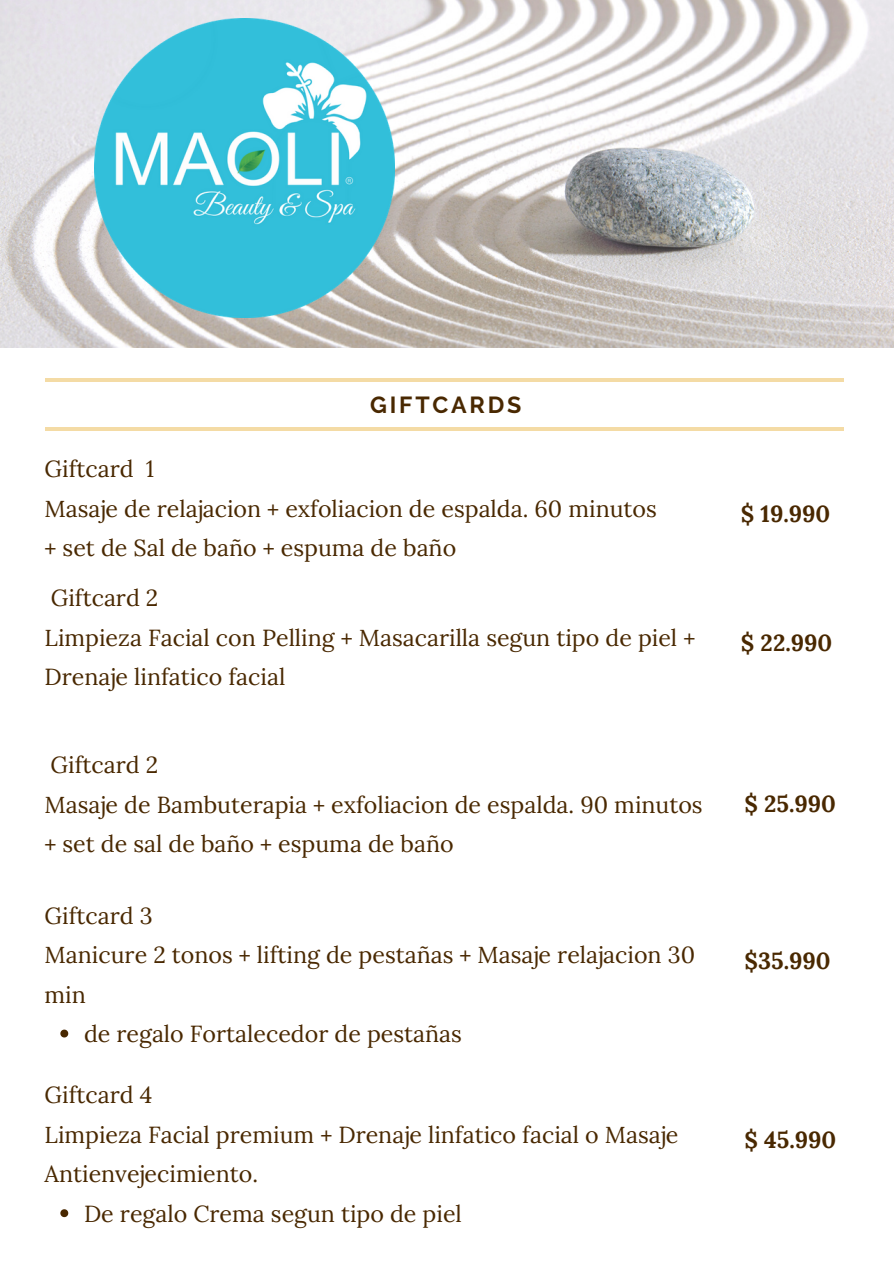
<style>
.page{position:relative;width:894px;height:1264px;background:#fff}
.page>*{position:absolute;margin:0;border:0;box-sizing:border-box;transform-origin:0 0}
.t1{font:23.25px/39.5px "Lora";color:#492801}
.t2{font:700 23.25px "Lora";color:#492801}
.t3{font:700 23.25px "Raleway";letter-spacing:.12em;color:#492801}
</style>
<div class="page">
<hr style="left:45px;top:378px;width:798px;height:3px;background:#f4dba5">
<hr style="left:45px;top:428px;width:798px;height:3px;background:#f4dba5">
<img style="left:0;top:0;width:893px;height:348px">
<img style="left:94px;top:18px;width:300px;height:300px">
<svg style="left:60px;top:1029px;width:8px;height:8px"></svg>
<svg style="left:60px;top:1209px;width:8px;height:8px"></svg>
<p class="t3" style="left:370px;top:391px;width:152px">GIFTCARDS</p>
<p class="t1" style="left:45px;top:449px;width:111px">Giftcard 1</p>
<p class="t1" style="left:45px;top:488px;width:613px">Masaje de relajacion + exfoliacion de espalda. 60 minutos</p>
<p class="t1" style="left:45px;top:528px;width:413px">+ set de Sal de baño + espuma de baño</p>
<p class="t2" style="left:740px;top:498px;width:91px">$ 19.990</p>
<p class="t1" style="left:51px;top:578px;width:109px">Giftcard 2</p>
<p class="t1" style="left:45px;top:617px;width:652px">Limpieza Facial con Pelling + Masacarilla segun tipo de piel +<br>Drenaje linfatico facial</p>
<p class="t2" style="left:740px;top:628px;width:93px">$ 22.990</p>
<p class="t1" style="left:51px;top:745px;width:109px">Giftcard 2</p>
<p class="t1" style="left:44px;top:784px;width:659px">Masaje de Bambuterapia + exfoliacion de espalda. 90 minutos</p>
<p class="t1" style="left:44px;top:823px;width:410px">+ set de sal de baño + espuma de baño</p>
<p class="t2" style="left:744px;top:789px;width:93px">$ 25.990</p>
<p class="t1" style="left:45px;top:895px;width:110px">Giftcard 3</p>
<p class="t1" style="left:45px;top:934px;width:651px">Manicure 2 tonos + lifting de pestañas + Masaje relajacion 30 min</p>
<p class="t2" style="left:744px;top:945px;width:87px">$35.990</p>
<p class="t1" style="left:84px;top:1013px;width:379px">de regalo Fortalecedor de pestañas</p>
<p class="t1" style="left:45px;top:1075px;width:109px">Giftcard 4</p>
<p class="t1" style="left:45px;top:1114px;width:635px">Limpieza Facial premium + Drenaje linfatico facial o Masaje<br>Antienvejecimiento.</p>
<p class="t2" style="left:744px;top:1124px;width:93px">$ 45.990</p>
<p class="t1" style="left:84px;top:1193px;width:379px">De regalo Crema segun tipo de piel</p>
</div>
